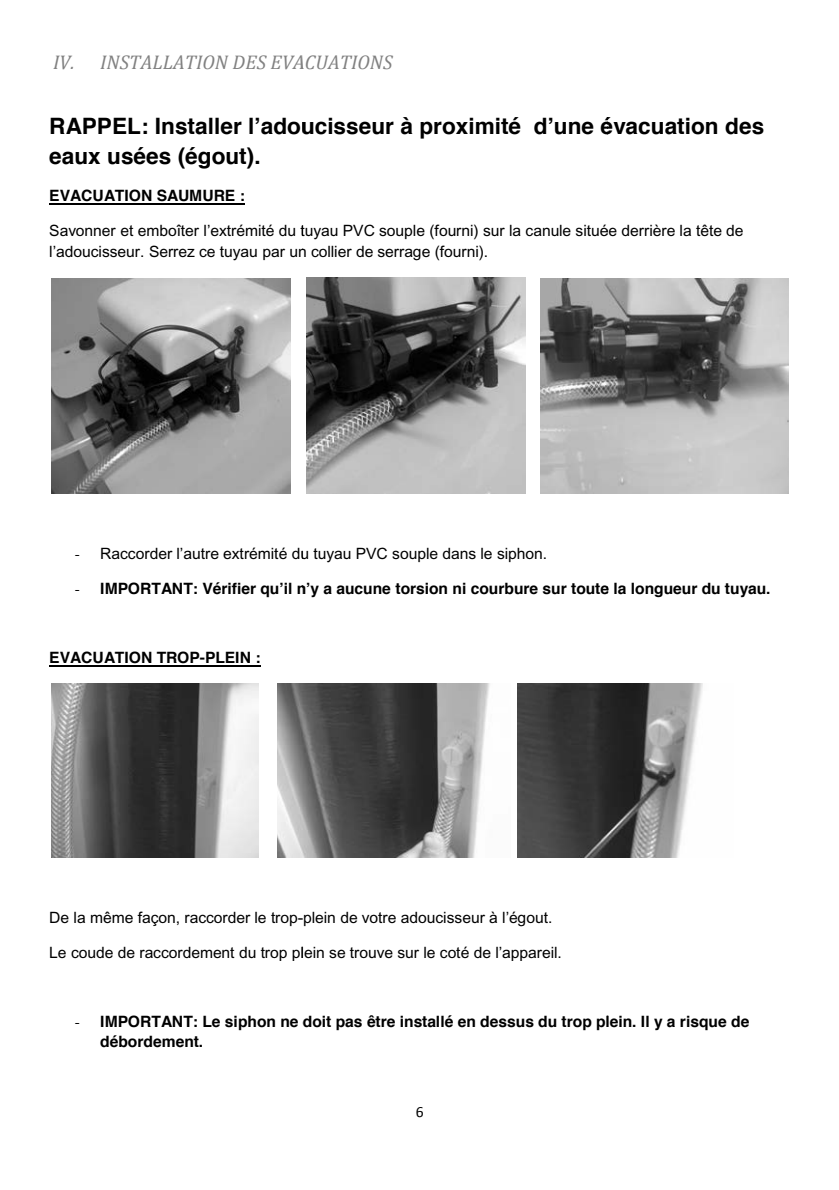
<style>
.page{position:relative;width:839px;height:1190px;background:#fff}
.page>*{position:absolute;margin:0;border:0;box-sizing:border-box;transform-origin:0 0}
.t1{font:700 22.6px "Helvetica";color:#000}
.t2{font:italic 19.8px "Cambria";color:#818181}
.t3{font:15.6px/20.6px "Arial";color:#000}
.t4{font:700 15.6px "Helvetica";color:#000}
.t5{font:15.6px "Times";color:#000}
.t6{font:15.6px "Calibri";color:#000}
</style>
<div class="page">
<hr style="left:49px;top:203px;width:196px;height:2px;background:#000">
<hr style="left:49px;top:665px;width:211px;height:1px;background:#000">
<img style="left:51px;top:279px;width:239px;height:214px">
<img style="left:51px;top:683px;width:207px;height:174px">
<img style="left:278px;top:683px;width:212px;height:174px">
<img style="left:306px;top:277px;width:219px;height:216px">
<img style="left:540px;top:279px;width:247px;height:214px">
<img style="left:517px;top:683px;width:186px;height:174px">
<p class="t2" style="left:53px;top:50px;width:341px">IV. INSTALLATION DES EVACUATIONS</p>
<h1 class="t1" style="left:49px;top:108px;width:716px">RAPPEL: Installer lʼadoucisseur à proximité dʼune évacuation des</h1>
<h1 class="t1" style="left:49px;top:138px;width:213px">eaux usées (égout).</h1>
<p class="t4" style="left:49px;top:183px;width:197px">EVACUATION SAUMURE :</p>
<p class="t3" style="left:49px;top:221px;width:695px">Savonner et emboîter l’extrémité du tuyau PVC souple (fourni) sur la canule située derrière la tête de l’adoucisseur. Serrez ce tuyau par un collier de serrage (fourni).</p>
<p class="t5" style="left:75px;top:545px;width:7px">-</p>
<p class="t5" style="left:75px;top:580px;width:7px">-</p>
<p class="t3" style="left:100px;top:543px;width:448px">Raccorder l’autre extrémité du tuyau PVC souple dans le siphon.</p>
<p class="t4" style="left:100px;top:575px;width:671px">IMPORTANT: Vérifier quʼil nʼy a aucune torsion ni courbure sur toute la longueur du tuyau.</p>
<p class="t4" style="left:49px;top:645px;width:212px">EVACUATION TROP-PLEIN :</p>
<p class="t3" style="left:49px;top:907px;width:504px">De la même façon, raccorder le trop-plein de votre adoucisseur à l’égout.</p>
<p class="t3" style="left:49px;top:942px;width:514px">Le coude de raccordement du trop plein se trouve sur le coté de l’appareil.</p>
<p class="t5" style="left:75px;top:1012px;width:7px">-</p>
<p class="t4" style="left:100px;top:1008px;width:650px">IMPORTANT: Le siphon ne doit pas être installé en dessus du trop plein. Il y a risque de</p>
<p class="t4" style="left:100px;top:1029px;width:104px">débordement.</p>
<p class="t6" style="left:415px;top:1102px;width:9px">6</p>
</div>
